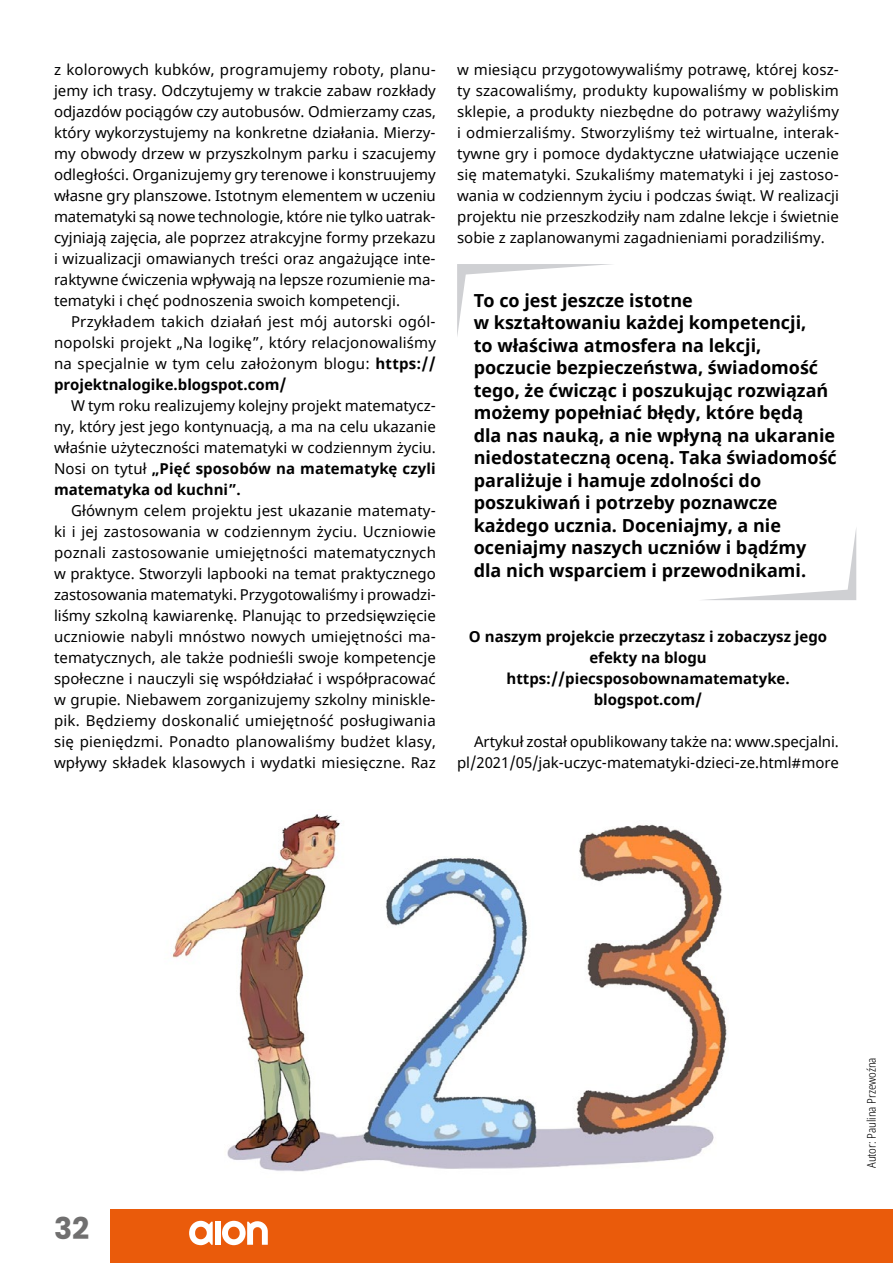
<style>
.page{position:relative;width:893px;height:1263px;background:#fff}
.page>*{position:absolute;margin:0;border:0;box-sizing:border-box;transform-origin:0 0}
.t1{font:700 30px "Poppins";color:#706f6f}
.t2{font:700 18px/22.5px "Noto Sans";color:#000}
.t3{font:15px/21px "Noto Sans";color:#000;text-align:justify}
.t4{font:700 15px/21px "Noto Sans";color:#000;text-align:center}
.t5{font:300 condensed 12px "Noto Sans";color:#000}
.s1{font-weight:700}
</style>
<div class="page">
<div style="left:110px;top:1209px;width:783px;height:54px;background:#ea5b0b"></div>
<svg style="left:189px;top:1221px;width:24px;height:24px"></svg>
<div style="left:215px;top:1222px;width:6px;height:23px;background:#fff"></div>
<svg style="left:222px;top:1221px;width:46px;height:24px"></svg>
<svg style="left:457px;top:264px;width:155px;height:72px"></svg>
<svg style="left:704px;top:530px;width:152px;height:70px"></svg>
<img style="left:170px;top:814px;width:557px;height:358px">
<p class="t3" style="left:54px;top:60px;width:383px">z kolorowych kubków, programujemy roboty, planu&shy;jemy ich trasy. Odczytujemy w trakcie zabaw rozkłady odjazdów pociągów czy autobusów. Odmierzamy czas, który wykorzystujemy na konkretne działania. Mierzy&shy;my obwody drzew w przyszkolnym parku i szacujemy odległości. Organizujemy gry terenowe i konstruujemy własne gry planszowe. Istotnym elementem w uczeniu matematyki są nowe technologie, które nie tylko uatrak&shy;cyjniają zajęcia, ale poprzez atrakcyjne formy przekazu i wizualizacji omawianych treści oraz angażujące inte&shy;raktywne ćwiczenia wpływają na lepsze rozumienie ma&shy;tematyki i chęć podnoszenia swoich kompetencji.</p>
<p class="t3" style="left:54px;top:312px;width:383px;text-indent:17px">Przykładem takich działań jest mój autorski ogól&shy;nopolski projekt „Na logikę”, który relacjonowaliśmy na specjalnie w tym celu założonym blogu: <span class="s1">https:// projektnalogike.blogspot.com/</span></p>
<p class="t3" style="left:54px;top:396px;width:383px;text-indent:17px">W tym roku realizujemy kolejny projekt matematycz&shy;ny, który jest jego kontynuacją, a ma na celu ukazanie właśnie użyteczności matematyki w codziennym życiu.<br>Nosi on tytuł <span class="s1">„Pięć sposobów na matematykę czyli matematyka od kuchni”.</span></p>
<p class="t3" style="left:54px;top:501px;width:383px;text-indent:17px">Głównym celem projektu jest ukazanie matematy&shy;ki i jej zastosowania w codziennym życiu. Uczniowie poznali zastosowanie umiejętności matematycznych w praktyce. Stworzyli lapbooki na temat praktycznego zastosowania matematyki. Przygotowaliśmy i prowadzi&shy;liśmy szkolną kawiarenkę. Planując to przedsięwzięcie uczniowie nabyli mnóstwo nowych umiejętności ma&shy;tematycznych, ale także podnieśli swoje kompetencje społeczne i nauczyli się współdziałać i współpracować w grupie. Niebawem zorganizujemy szkolny miniskle&shy;pik. Będziemy doskonalić umiejętność posługiwania się pieniędzmi. Ponadto planowaliśmy budżet klasy, wpływy składek klasowych i wydatki miesięczne. Raz</p>
<p class="t3" style="left:457px;top:60px;width:383px">w miesiącu przygotowywaliśmy potrawę, której kosz&shy;ty szacowaliśmy, produkty kupowaliśmy w pobliskim sklepie, a produkty niezbędne do potrawy ważyliśmy i odmierzaliśmy. Stworzyliśmy też wirtualne, interak&shy;tywne gry i pomoce dydaktyczne ułatwiające uczenie się matematyki. Szukaliśmy matematyki i jej zastoso&shy;wania w codziennym życiu i podczas świąt. W realizacji projektu nie przeszkodziły nam zdalne lekcje i świetnie sobie z zaplanowanymi zagadnieniami poradziliśmy.</p>
<p class="t2" style="left:474px;top:289px;width:365px">To co jest jeszcze istotne<br>w kształtowaniu każdej kompetencji,<br>to właściwa atmosfera na lekcji, poczucie bezpieczeństwa, świadomość tego, że ćwicząc i poszukując rozwiązań możemy popełniać błędy, które będą<br>dla nas nauką, a nie wpłyną na ukaranie niedostateczną oceną. Taka świadomość paraliżuje i hamuje zdolności do poszukiwań i potrzeby poznawcze każdego ucznia. Doceniajmy, a nie oceniajmy naszych uczniów i bądźmy dla nich wsparciem i przewodnikami.</p>
<p class="t4" style="left:469px;top:626px;width:360px">O naszym projekcie przeczytasz i zobaczysz jego efekty na blogu https://piecsposobownamatematyke. blogspot.com/</p>
<p class="t3" style="left:457px;top:732px;width:383px;text-align:right">Artykuł został opublikowany także na: www.specjalni. pl/2021/05/jak-uczyc-matematyki-dzieci-ze.html#more</p>
<h1 class="t1" style="left:54px;top:1211px;width:37px">32</h1>
<p class="t5" style="left:863px;top:1168px;width:112px;rotate:-90deg">Autor: Paulina Przewoźna</p>
</div>
